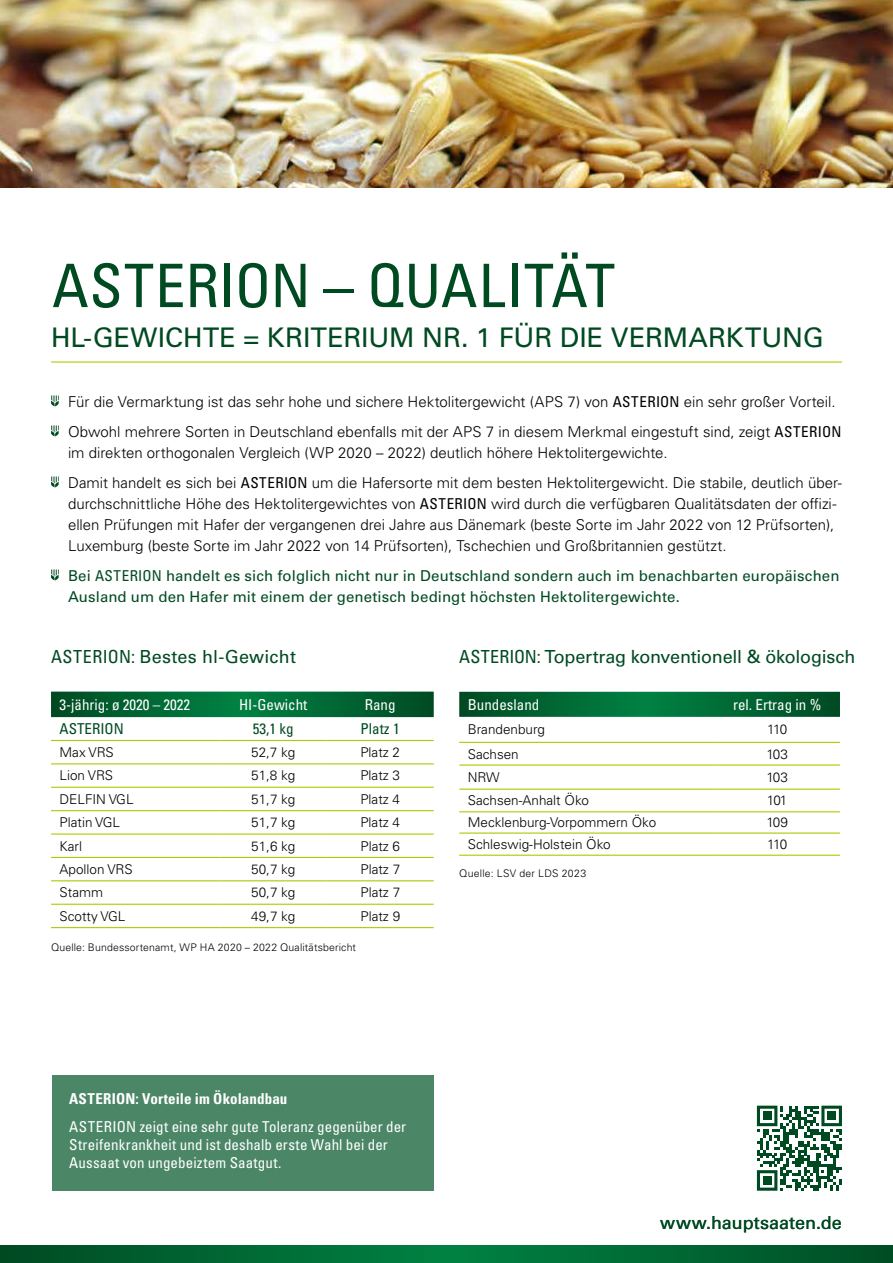
<style>
.page{position:relative;width:893px;height:1263px;background:#fff}
.page>*{position:absolute;margin:0;border:0;box-sizing:border-box;transform-origin:0 0}
.t1{font:condensed 60px "Univers LT Pro";letter-spacing:.01em;color:#004a22}
.t2{font:27px "Univers LT Pro 55 Roman";color:#004a22}
.t3{font:18px "Univers LT Pro 55 Roman";letter-spacing:-.005em;color:#004a22}
.t4{font:300 15px/30px "Univers LT Pro 45";color:#000}
.t5{font:condensed 15px/18px "Univers LT Pro";letter-spacing:.005em;color:#fff}
.t6{font:15px/21px "Univers LT Pro 55 Roman";letter-spacing:.01em;color:#004a22}
.t7{font:700 condensed 15px "Univers LT Pro";letter-spacing:.01em;color:#fff}
.t8{font:condensed 15px "Univers LT Pro";color:#004a22}
.t9{font:300 13.5px "Univers LT Pro 45";color:#000}
.t10{font:300 10.5px "Univers LT Pro 45";letter-spacing:.02em;color:#000}
.s1{font-family:"Univers LT Pro";font-weight:400;font-stretch:condensed}
.s2{font-family:"Univers LT Pro";font-stretch:condensed}
</style>
<div class="page">
<img style="left:0;top:0;width:893px;height:187px">
<hr style="left:51px;top:361px;width:791px;height:2px;background:#afca00">
<svg style="left:51px;top:395px;width:8px;height:11px"></svg>
<svg style="left:51px;top:425px;width:8px;height:11px"></svg>
<svg style="left:51px;top:476px;width:8px;height:11px"></svg>
<svg style="left:51px;top:569px;width:8px;height:11px"></svg>
<svg style="left:51px;top:692px;width:383px;height:25px;background:#063"></svg>
<hr style="left:51px;top:740px;width:169px;height:1px;background:#afca00">
<hr style="left:220px;top:740px;width:107px;height:1px;background:#afca00">
<hr style="left:327px;top:740px;width:107px;height:1px;background:#afca00">
<hr style="left:51px;top:763px;width:169px;height:1px;background:#afca00">
<hr style="left:220px;top:763px;width:107px;height:1px;background:#afca00">
<hr style="left:327px;top:763px;width:107px;height:1px;background:#afca00">
<hr style="left:51px;top:787px;width:169px;height:1px;background:#afca00">
<hr style="left:220px;top:787px;width:107px;height:1px;background:#afca00">
<hr style="left:327px;top:787px;width:107px;height:1px;background:#afca00">
<hr style="left:51px;top:810px;width:169px;height:1px;background:#afca00">
<hr style="left:220px;top:810px;width:107px;height:1px;background:#afca00">
<hr style="left:327px;top:810px;width:107px;height:1px;background:#afca00">
<hr style="left:51px;top:833px;width:169px;height:2px;background:#afca00">
<hr style="left:220px;top:833px;width:107px;height:2px;background:#afca00">
<hr style="left:327px;top:833px;width:107px;height:2px;background:#afca00">
<hr style="left:51px;top:857px;width:169px;height:1px;background:#afca00">
<hr style="left:220px;top:857px;width:107px;height:1px;background:#afca00">
<hr style="left:327px;top:857px;width:107px;height:1px;background:#afca00">
<hr style="left:51px;top:880px;width:169px;height:1px;background:#afca00">
<hr style="left:220px;top:880px;width:107px;height:1px;background:#afca00">
<hr style="left:327px;top:880px;width:107px;height:1px;background:#afca00">
<hr style="left:51px;top:904px;width:169px;height:1px;background:#afca00">
<hr style="left:220px;top:904px;width:107px;height:1px;background:#afca00">
<hr style="left:327px;top:904px;width:107px;height:1px;background:#afca00">
<hr style="left:51px;top:927px;width:169px;height:1px;background:#afca00">
<hr style="left:220px;top:927px;width:107px;height:1px;background:#afca00">
<hr style="left:327px;top:927px;width:107px;height:1px;background:#afca00">
<svg style="left:459px;top:692px;width:381px;height:25px;background:#016734"></svg>
<svg style="left:459px;top:812px;width:381px;height:43px"></svg>
<hr style="left:459px;top:742px;width:255px;height:1px;background:#afca00">
<hr style="left:714px;top:742px;width:126px;height:1px;background:#afca00">
<hr style="left:459px;top:764px;width:255px;height:2px;background:#afca00">
<hr style="left:714px;top:764px;width:126px;height:2px;background:#afca00">
<hr style="left:459px;top:788px;width:255px;height:2px;background:#afca00">
<hr style="left:714px;top:788px;width:126px;height:2px;background:#afca00">
<hr style="left:459px;top:811px;width:255px;height:1px;background:#afca00">
<hr style="left:714px;top:811px;width:126px;height:1px;background:#afca00">
<hr style="left:459px;top:832px;width:255px;height:2px;background:#afca00">
<hr style="left:714px;top:832px;width:126px;height:2px;background:#afca00">
<hr style="left:459px;top:855px;width:255px;height:1px;background:#afca00">
<hr style="left:714px;top:855px;width:126px;height:1px;background:#afca00">
<div style="left:52px;top:1075px;width:382px;height:116px;background:#4b8767"></div>
<svg style="left:757px;top:1106px;width:85px;height:85px"></svg>
<div style="left:763px;top:1111px;width:9px;height:9px;background:#004a22"></div>
<div style="left:827px;top:1111px;width:9px;height:9px;background:#004a22"></div>
<div style="left:763px;top:1176px;width:9px;height:9px;background:#004a22"></div>
<svg style="left:0;top:1246px;width:893px;height:17px;background:#063"></svg>
<h1 class="t1" style="left:52px;top:248px;width:565px">ASTERION – QUALITÄT</h1>
<h2 class="t2" style="left:51px;top:319px;width:774px">HL-GEWICHTE = KRITERIUM NR. 1 FÜR DIE VERMARKTUNG</h2>
<p class="t4" style="left:68px;top:386px;width:775px">Für die Vermarktung ist das sehr hohe und sichere Hektolitergewicht (APS 7) von <span class="s1">ASTERION</span> ein sehr großer Vorteil.<br>Obwohl mehrere Sorten in Deutschland ebenfalls mit der APS 7 in diesem Merkmal eingestuft sind, zeigt <span class="s1">ASTERION</span></p>
<p class="t4" style="left:68px;top:437px;width:775px">im direkten orthogonalen Vergleich (WP 2020 – 2022) deutlich höhere Hektolitergewichte.<br>Damit handelt es sich bei <span class="s1">ASTERION</span> um die Hafersorte mit dem besten Hektolitergewicht. Die stabile, deutlich über-</p>
<p class="t4" style="left:68px;top:492px;width:770px;line-height:21px">durchschnittliche Höhe des Hektolitergewichtes von <span class="s1">ASTERION</span> wird durch die verfügbaren Qualitätsdaten der offizi&shy;ellen Prüfungen mit Hafer der vergangenen drei Jahre aus Dänemark (beste Sorte im Jahr 2022 von 12 Prüfsorten),<br>Luxemburg (beste Sorte im Jahr 2022 von 14 Prüfsorten), Tschechien und Großbritannien gestützt.</p>
<p class="t6" style="left:68px;top:564px;width:773px">Bei <span class="s2">ASTERION</span> handelt es sich folglich nicht nur in Deutschland sondern auch im benachbarten europäischen<br>Ausland um den Hafer mit einem der genetisch bedingt höchsten Hektolitergewichte.</p>
<p class="t3" style="left:51px;top:644px;width:246px"><span class="s2">ASTERION:</span> Bestes hl-Gewicht</p>
<p class="t5" style="left:60px;top:695px;width:132px">3-jährig: ø 2020 – 2022</p>
<p class="t5" style="left:239px;top:695px;width:70px">HI-Gewicht</p>
<p class="t5" style="left:365px;top:695px;width:32px">Rang</p>
<p class="t8" style="left:60px;top:719px;width:66px">ASTERION</p>
<p class="t8" style="left:253px;top:719px;width:42px">53,1 kg</p>
<p class="t8" style="left:361px;top:719px;width:41px">Platz 1</p>
<p class="t9" style="left:60px;top:743px;width:56px">Max VRS</p>
<p class="t9" style="left:251px;top:743px;width:46px">52,7 kg</p>
<p class="t9" style="left:360px;top:743px;width:41px">Platz 2</p>
<p class="t9" style="left:60px;top:767px;width:55px">Lion VRS</p>
<p class="t9" style="left:251px;top:767px;width:46px">51,8 kg</p>
<p class="t9" style="left:360px;top:767px;width:41px">Platz 3</p>
<p class="t9" style="left:60px;top:790px;width:76px">DELFIN VGL</p>
<p class="t9" style="left:251px;top:790px;width:46px">51,7 kg</p>
<p class="t9" style="left:360px;top:790px;width:41px">Platz 4</p>
<p class="t9" style="left:60px;top:813px;width:62px">Platin VGL</p>
<p class="t9" style="left:251px;top:813px;width:46px">51,7 kg</p>
<p class="t9" style="left:360px;top:813px;width:41px">Platz 4</p>
<p class="t9" style="left:60px;top:837px;width:24px">Karl</p>
<p class="t9" style="left:251px;top:837px;width:46px">51,6 kg</p>
<p class="t9" style="left:360px;top:837px;width:41px">Platz 6</p>
<p class="t9" style="left:60px;top:860px;width:75px">Apollon VRS</p>
<p class="t9" style="left:251px;top:860px;width:46px">50,7 kg</p>
<p class="t9" style="left:360px;top:860px;width:41px">Platz 7</p>
<p class="t9" style="left:60px;top:884px;width:45px">Stamm</p>
<p class="t9" style="left:251px;top:884px;width:46px">50,7 kg</p>
<p class="t9" style="left:360px;top:884px;width:41px">Platz 7</p>
<p class="t9" style="left:60px;top:907px;width:67px">Scotty VGL</p>
<p class="t9" style="left:251px;top:907px;width:46px">49,7 kg</p>
<p class="t9" style="left:360px;top:907px;width:41px">Platz 9</p>
<p class="t10" style="left:51px;top:940px;width:307px">Quelle: Bundessortenamt, WP HA 2020 – 2022 Qualitätsbericht</p>
<p class="t3" style="left:459px;top:644px;width:398px"><span class="s2">ASTERION:</span> Topertrag konventionell &amp; ökologisch</p>
<p class="t5" style="left:468px;top:695px;width:73px">Bundesland</p>
<p class="t5" style="left:733px;top:695px;width:90px">rel. Ertrag in %</p>
<p class="t9" style="left:468px;top:720px;width:79px">Brandenburg</p>
<p class="t9" style="left:767px;top:720px;width:21px">110</p>
<p class="t9" style="left:468px;top:745px;width:53px">Sachsen</p>
<p class="t9" style="left:766px;top:745px;width:23px">103</p>
<p class="t9" style="left:468px;top:768px;width:33px">NRW</p>
<p class="t9" style="left:766px;top:768px;width:23px">103</p>
<p class="t9" style="left:468px;top:792px;width:123px">Sachsen-Anhalt Öko</p>
<p class="t9" style="left:767px;top:792px;width:22px">101</p>
<p class="t9" style="left:468px;top:814px;width:190px">Mecklenburg-Vorpommern Öko</p>
<p class="t9" style="left:766px;top:814px;width:23px">109</p>
<p class="t9" style="left:468px;top:835px;width:145px">Schleswig-Holstein Öko</p>
<p class="t9" style="left:767px;top:835px;width:21px">110</p>
<p class="t10" style="left:459px;top:866px;width:128px">Quelle: LSV der LDS 2023</p>
<p class="t7" style="left:69px;top:1089px;width:220px">ASTERION: Vorteile im Ökolandbau</p>
<p class="t5" style="left:69px;top:1118px;width:339px">ASTERION zeigt eine sehr gute Toleranz gegenüber der<br>Streifenkrankheit und ist deshalb erste Wahl bei der<br>Aussaat von ungebeiztem Saatgut.</p>
<p class="t3" style="left:660px;top:1210px;width:183px">www.hauptsaaten.de</p>
</div>
